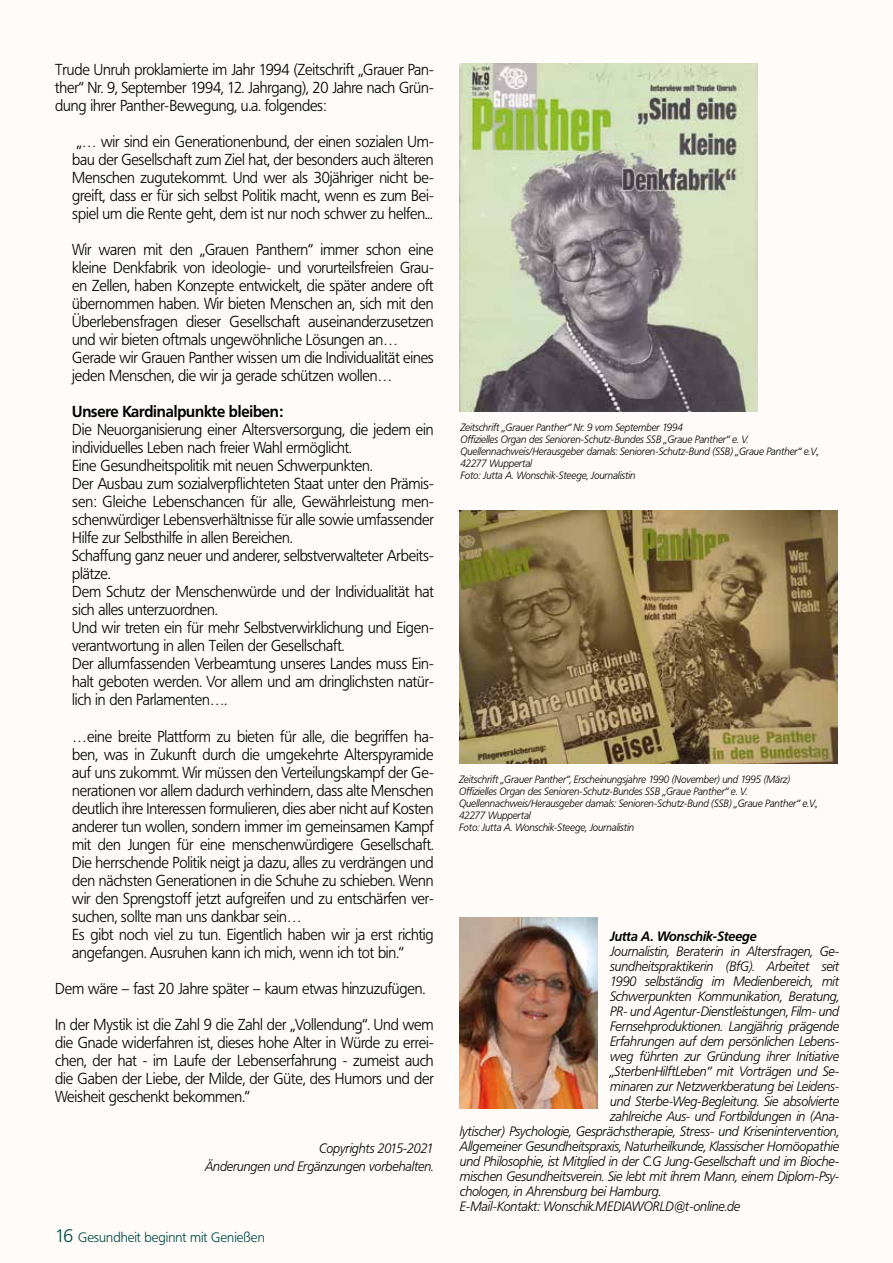
<style>
.page{position:relative;width:893px;height:1263px;background:#fefbf8}
.page>*{position:absolute;margin:0;border:0;box-sizing:border-box;transform-origin:0 0}
.t1{font:300 15.75px/18px "Frutiger BQ";letter-spacing:-.01em;color:#000;text-align:justify;scale:.95 1}
.t2{font:700 15.75px "Frutiger BQ";letter-spacing:-.01em;color:#000;scale:.95 1}
.t3{font:italic 300 13.5px/18px "Frutiger BQ";letter-spacing:-.01em;color:#000;text-align:right;scale:.95 1}
.t4{font:300 13.5px "Frutiger BQ";color:#004a44}
.t5{font:italic 700 13.5px "Frutiger BQ";letter-spacing:-.01em;color:#000;scale:.95 1}
.t6{font:italic 300 10.5px/12px "Frutiger BQ";letter-spacing:-.01em;color:#000;scale:.95 1}
.s1{font-size:18px}
</style>
<div class="page">
<img style="left:459px;top:64px;width:299px;height:347px">
<img style="left:460px;top:918px;width:137px;height:190px">
<img style="left:459px;top:511px;width:379px;height:252px">
<p class="t1" style="left:55px;top:61px;width:400px">Trude Unruh proklamierte im Jahr 1994 (Zeitschrift „Grauer Pan&shy;ther“ Nr. 9, September 1994, 12. Jahrgang), 20 Jahre nach Grün&shy;dung ihrer Panther-Bewegung, u.a. folgendes:</p>
<p class="t1" style="left:72px;top:133px;width:382px">„… wir sind ein Generationenbund, der einen sozialen Um&shy;bau der Gesellschaft zum Ziel hat, der besonders auch älteren Menschen zugutekommt. Und wer als 30jähriger nicht be&shy;greift, dass er für sich selbst Politik macht, wenn es zum Bei&shy;spiel um die Rente geht, dem ist nur noch schwer zu helfen...</p>
<p class="t1" style="left:72px;top:241px;width:382px;text-align:left">Wir waren mit den „Grauen Panthern“ immer schon eine kleine Denkfabrik von ideologie- und vorurteilsfreien Grau&shy;en Zellen, haben Konzepte entwickelt, die später andere oft übernommen haben. Wir bieten Menschen an, sich mit den Überlebensfragen dieser Gesellschaft auseinanderzusetzen und wir bieten oftmals ungewöhnliche Lösungen an… Gerade wir Grauen Panther wissen um die Individualität eines jeden Menschen, die wir ja gerade schützen wollen…</p>
<p class="t2" style="left:72px;top:402px;width:223px">Unsere Kardinalpunkte bleiben:</p>
<p class="t1" style="left:72px;top:421px;width:382px;text-align:left">Die Neuorganisierung einer Altersversorgung, die jedem ein individuelles Leben nach freier Wahl ermöglicht.<br>Eine Gesundheitspolitik mit neuen Schwerpunkten.<br>Der Ausbau zum sozialverpflichteten Staat unter den Prämis&shy;sen: Gleiche Lebenschancen für alle, Gewährleistung men&shy;schenwürdiger Lebensverhältnisse für alle sowie umfassender Hilfe zur Selbsthilfe in allen Bereichen.<br>Schaffung ganz neuer und anderer, selbstverwalteter Arbeits&shy;plätze.<br>Dem Schutz der Menschenwürde und der Individualität hat sich alles unterzuordnen.<br>Und wir treten ein für mehr Selbstverwirklichung und Eigen&shy;verantwortung in allen Teilen der Gesellschaft.<br>Der allumfassenden Verbeamtung unseres Landes muss Ein&shy;halt geboten werden. Vor allem und am dringlichsten natür&shy;lich in den Parlamenten….</p>
<p class="t1" style="left:72px;top:727px;width:382px;text-align:left">…eine breite Plattform zu bieten für alle, die begriffen ha&shy;ben, was in Zukunft durch die umgekehrte Alterspyramide auf uns zukommt. Wir müssen den Verteilungskampf der Ge&shy;nerationen vor allem dadurch verhindern, dass alte Menschen deutlich ihre Interessen formulieren, dies aber nicht auf Kosten anderer tun wollen, sondern immer im gemeinsamen Kampf mit den Jungen für eine menschenwürdigere Gesellschaft.<br>Die herrschende Politik neigt ja dazu, alles zu verdrängen und den nächsten Generationen in die Schuhe zu schieben. Wenn wir den Sprengstoff jetzt aufgreifen und zu entschärfen ver&shy;suchen, sollte man uns dankbar sein…<br>Es gibt noch viel zu tun. Eigentlich haben wir ja erst richtig angefangen. Ausruhen kann ich mich, wenn ich tot bin.“</p>
<p class="t1" style="left:55px;top:979px;width:391px">Dem wäre – fast 20 Jahre später – kaum etwas hinzuzufügen.</p>
<p class="t1" style="left:55px;top:1015px;width:400px">In der Mystik ist die Zahl 9 die Zahl der „Vollendung“. Und wem die Gnade widerfahren ist, dieses hohe Alter in Würde zu errei&shy;chen, der hat - im Laufe der Lebenserfahrung - zumeist auch die Gaben der Liebe, der Milde, der Güte, des Humors und der Weisheit geschenkt bekommen.“</p>
<p class="t3" style="left:205px;top:1139px;width:242px">Copyrights 2015-2021<br>Änderungen und Ergänzungen vorbehalten.</p>
<p class="t4" style="left:55px;top:1230px;width:211px"><span class="s1">16</span> Gesundheit beginnt mit Genießen</p>
<p class="t6" style="left:460px;top:421px;width:379px">Zeitschrift „Grauer Panther“ Nr. 9 vom September 1994<br>Offizielles Organ des Senioren-Schutz-Bundes SSB „Graue Panther“ e. V.<br>Quellennachweis/Herausgeber damals: Senioren-Schutz-Bund (SSB) „Graue Panther“ e.V., 42277 Wuppertal<br>Foto: Jutta A. Wonschik-Steege, Journalistin</p>
<p class="t6" style="left:459px;top:774px;width:379px">Zeitschrift „Grauer Panther“, Erscheinungsjahre 1990 (November) und 1995 (März)<br>Offizielles Organ des Senioren-Schutz-Bundes SSB „Graue Panther“ e. V.<br>Quellennachweis/Herausgeber damals: Senioren-Schutz-Bund (SSB) „Graue Panther“ e.V., 42277 Wuppertal<br>Foto: Jutta A. Wonschik-Steege, Journalistin</p>
<p class="t5" style="left:610px;top:928px;width:156px">Jutta A. Wonschik-Steege</p>
<p class="t3" style="left:610px;top:943px;width:243px">Journalistin, Beraterin in Altersfragen, Ge-</p>
<p class="t3" style="left:610px;top:958px;width:243px">sundheitspraktikerin (BfG). Arbeitet seit</p>
<p class="t3" style="left:610px;top:973px;width:243px">1990 selbständig im Medienbereich, mit</p>
<p class="t3" style="left:610px;top:988px;width:243px">Schwerpunkten Kommunikation, Beratung,</p>
<p class="t3" style="left:610px;top:1003px;width:243px">PR- und Agentur-Dienstleistungen, Film- und</p>
<p class="t3" style="left:610px;top:1018px;width:243px">Fernsehproduktionen. Langjährig prägende</p>
<p class="t3" style="left:610px;top:1033px;width:243px">Erfahrungen auf dem persönlichen Lebens-</p>
<p class="t3" style="left:610px;top:1048px;width:243px">weg führten zur Gründung ihrer Initiative</p>
<p class="t3" style="left:610px;top:1063px;width:243px">„SterbenHilftLeben“ mit Vorträgen und Se-</p>
<p class="t3" style="left:610px;top:1078px;width:243px">minaren zur Netzwerkberatung bei Leidens-</p>
<p class="t3" style="left:610px;top:1093px;width:243px">und Sterbe-Weg-Begleitung. Sie absolvierte</p>
<p class="t3" style="left:610px;top:1108px;width:243px">zahlreiche Aus- und Fortbildungen in (Ana-</p>
<p class="t3" style="left:460px;top:1123px;width:401px">lytischer) Psychologie, Gesprächstherapie, Stress- und Krisenintervention,</p>
<p class="t3" style="left:460px;top:1138px;width:401px">Allgemeiner Gesundheitspraxis, Naturheilkunde, Klassischer Homöopathie</p>
<p class="t3" style="left:460px;top:1153px;width:401px">und Philosophie, ist Mitglied in der C.G Jung-Gesellschaft und im Bioche-</p>
<p class="t3" style="left:460px;top:1168px;width:401px">mischen Gesundheitsverein. Sie lebt mit ihrem Mann, einem Diplom-Psy-</p>
<p class="t3" style="left:460px;top:1183px;width:213px">chologen, in Ahrensburg bei Hamburg.</p>
<p class="t3" style="left:460px;top:1198px;width:297px">E-Mail-Kontakt: Wonschik.MEDIAWORLD@t-online.de</p>
</div>
